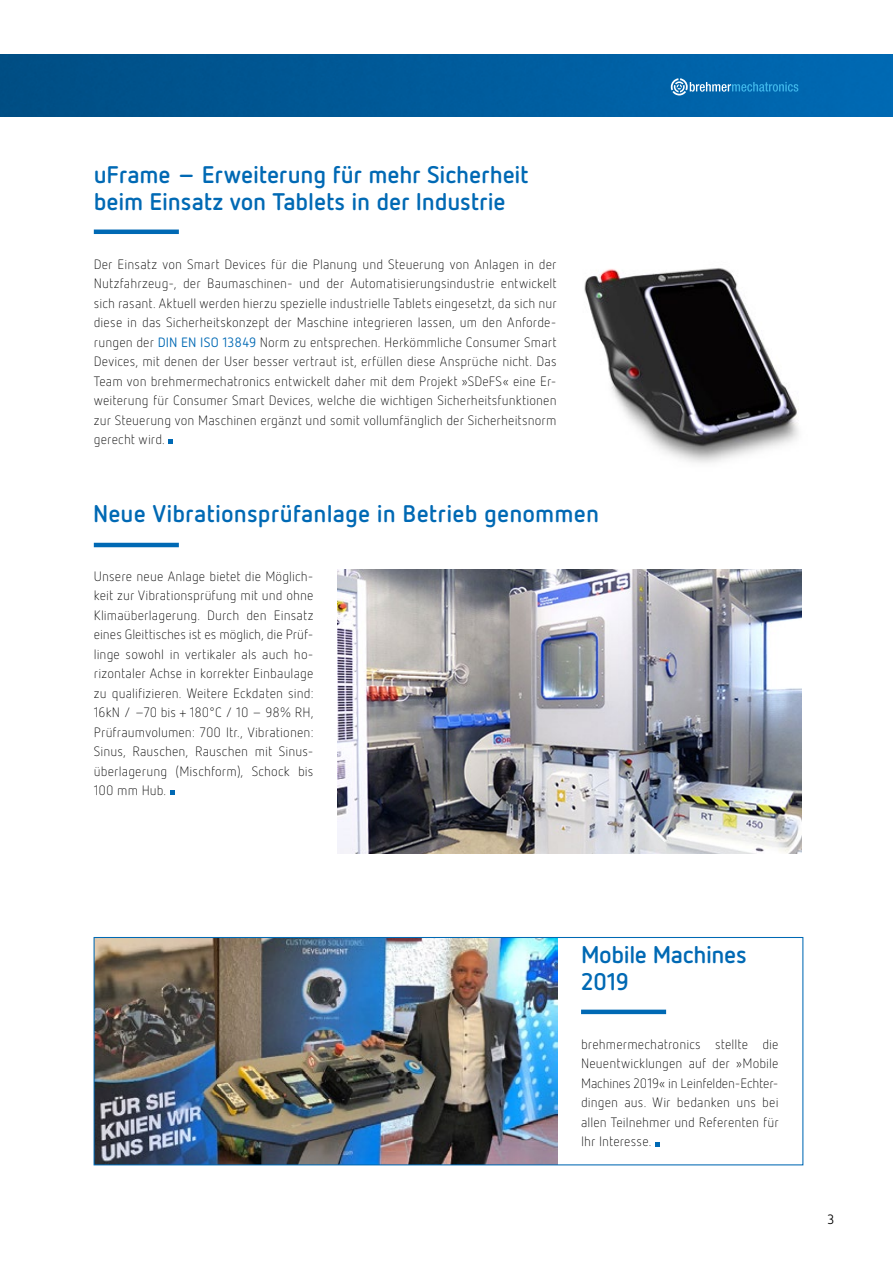
<style>
.page{position:relative;width:893px;height:1263px;background:#fff}
.page>*{position:absolute;margin:0;border:0;box-sizing:border-box;transform-origin:0 0}
.t1{font:700 24px/27px "Netto Pro";letter-spacing:-.005em;color:#0069b4}
.t2{font:300 13.5px/19.5px "Netto Pro";letter-spacing:.005em;color:#000;text-align:justify}
.t3{font:13.5px "Netto Pro";color:#000}
.s1{font-weight:400;color:#0069b4}
</style>
<div class="page">
<img style="left:96px;top:939px;width:462px;height:224px">
<div style="left:94px;top:937px;width:709px;height:228px;border:1px solid #0069b4"></div>
<hr style="left:94px;top:543px;width:85px;height:4px;background:#0069b4">
<hr style="left:94px;top:230px;width:85px;height:4px;background:#0069b4">
<hr style="left:581px;top:1010px;width:85px;height:4px;background:#0069b4">
<svg style="left:170px;top:791px;width:4px;height:4px"></svg>
<svg style="left:655px;top:1142px;width:4px;height:4px"></svg>
<svg style="left:169px;top:440px;width:4px;height:4px"></svg>
<img style="left:0;top:54px;width:893px;height:62px">
<img style="left:338px;top:569px;width:464px;height:285px">
<img style="left:584px;top:268px;width:215px;height:195px">
<svg style="left:671px;top:78px;width:127px;height:17px;background:#2781bc"></svg>
<h1 class="t1" style="left:94px;top:160px;width:436px">uFrame – Erweiterung für mehr Sicherheit beim Einsatz von Tablets in der Industrie</h1>
<p class="t2" style="left:94px;top:254px;width:464px">Der Einsatz von Smart Devices für die Planung und Steuerung von Anlagen in der Nutzfahrzeug-, der Baumaschinen- und der Automatisierungsindustrie entwickelt sich rasant. Aktuell werden hierzu spezielle industrielle Tablets eingesetzt, da sich nur diese in das Sicherheitskonzept der Maschine integrieren lassen, um den Anforde&shy;rungen der <span class="s1">DIN EN ISO 13849</span> Norm zu entsprechen. Herkömmliche Consumer Smart Devices, mit denen der User besser vertraut ist, erfüllen diese Ansprüche nicht. Das Team von brehmermechatronics entwickelt daher mit dem Projekt »SDeFS« eine Er&shy;weiterung für Consumer Smart Devices, welche die wichtigen Sicherheitsfunktionen zur Steuerung von Maschinen ergänzt und somit vollumfänglich der Sicherheitsnorm gerecht wird.</p>
<h1 class="t1" style="left:93px;top:499px;width:507px">Neue Vibrationsprüfanlage in Betrieb genommen</h1>
<p class="t2" style="left:94px;top:566px;width:221px">Unsere neue Anlage bietet die Möglich&shy;keit zur Vibrationsprüfung mit und ohne Klimaüberlagerung. Durch den Einsatz eines Gleittisches ist es möglich, die Prüf&shy;linge sowohl in vertikaler als auch ho&shy;rizontaler Achse in korrekter Einbaulage zu qualifizieren. Weitere Eckdaten sind:<br>16kN / –70 bis + 180°C / 10 – 98% RH, Prüfraumvolumen: 700 ltr., Vibrationen:<br>Sinus, Rauschen, Rauschen mit Sinus&shy;überlagerung (Mischform), Schock bis 100 mm Hub.</p>
<h1 class="t1" style="left:581px;top:940px;width:167px">Mobile Machines<br>2019</h1>
<p class="t2" style="left:581px;top:1034px;width:199px">brehmermechatronics stellte die Neuentwicklungen auf der »Mobile Machines 2019« in Leinfelden-Echter&shy;dingen aus. Wir bedanken uns bei allen Teilnehmer und Referenten für Ihr Interesse.</p>
<p class="t3" style="left:828px;top:1211px;width:8px">3</p>
</div>
